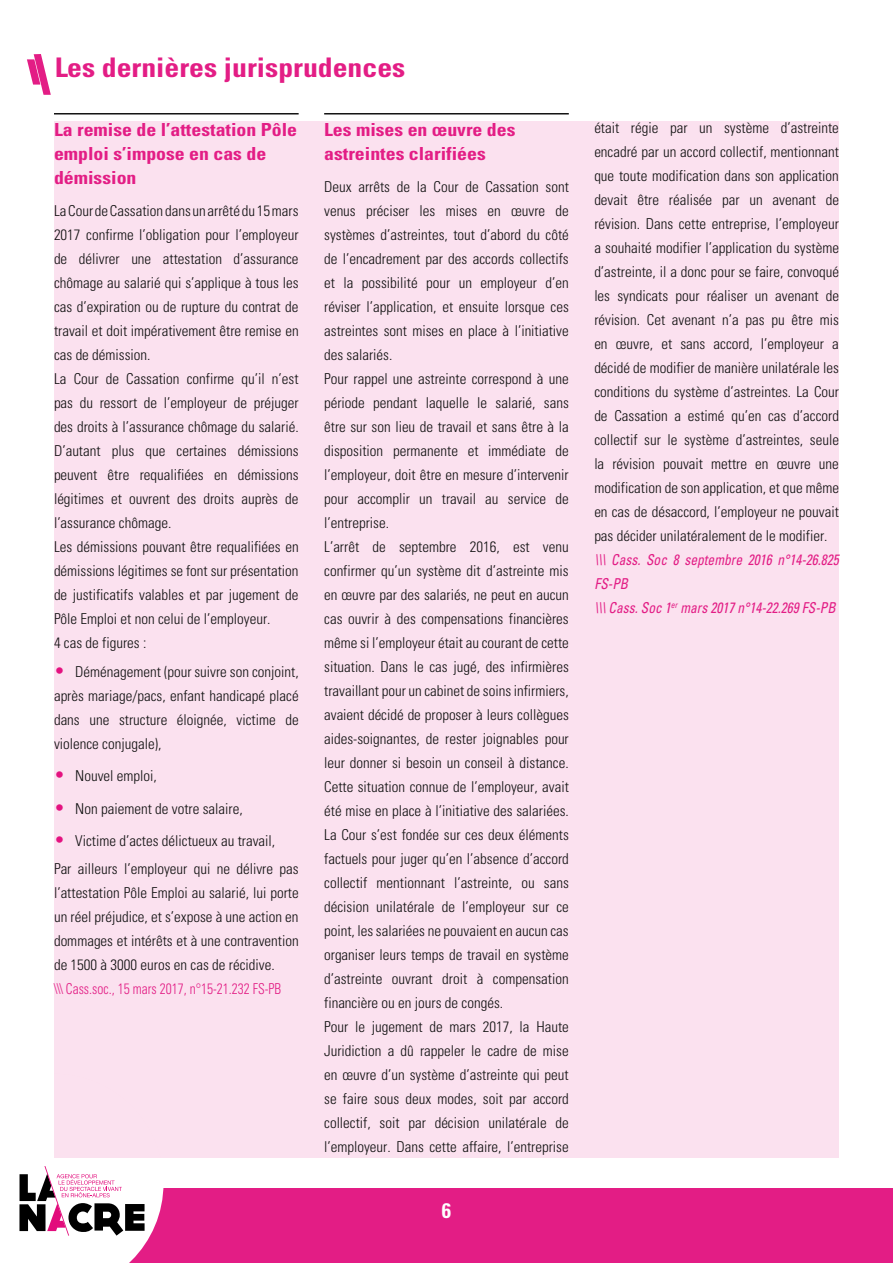
<style>
.page{position:relative;width:893px;height:1263px;background:#fff}
.page>*{position:absolute;margin:0;border:0;box-sizing:border-box;transform-origin:0 0}
.t1{font:700 condensed 27px "Univers";color:#e10c7c;scale:1.1 1}
.t2{font:700 condensed 21px "Univers";color:#fff}
.t3{font:700 condensed 18px/24px "Univers";color:#e10c7c;scale:1.1 1}
.t4{font:300 condensed 15px/24px "Univers";color:#000}
.t5{font:italic condensed 15px/24px "Univers";color:#e10c7c;scale:.9 1}
.t6{font:300 condensed 15px "Univers";color:#e10c7c;scale:.9 1}
.s1{font-size:18px;color:#e20177}
</style>
<div class="page">
<div style="left:0;top:1188px;width:893px;height:75px;background:#e31d85"></div>
<svg style="left:0;top:1166px;width:163px;height:97px"></svg>
<div style="left:54px;top:121px;width:785px;height:1037px;background:#fbdfee"></div>
<hr style="left:54px;top:113px;width:245px;height:2px;background:#000">
<hr style="left:324px;top:113px;width:245px;height:2px;background:#000">
<svg style="left:27px;top:54px;width:24px;height:41px"></svg>
<h1 class="t1" style="left:54px;top:51px;width:321px">Les dernières jurisprudences</h1>
<p class="t3" style="left:54px;top:117px;width:222px">La remise de l’attestation Pôle emploi s’impose en cas de démission</p>
<p class="t4" style="left:54px;top:199px;width:246px">La Cour de Cassation dans un arrêté du 15 mars 2017 confirme l’obligation pour l’employeur de délivrer une attestation d’assurance chômage au salarié qui s’applique à tous les cas d’expiration ou de rupture du contrat de travail et doit impérativement être remise en cas de démission.<br>La Cour de Cassation confirme qu’il n’est pas du ressort de l’employeur de préjuger des droits à l’assurance chômage du salarié.<br>D’autant plus que certaines démissions peuvent être requalifiées en démissions légitimes et ouvrent des droits auprès de l’assurance chômage.<br>Les démissions pouvant être requalifiées en démissions légitimes se font sur présentation de justificatifs valables et par jugement de Pôle Emploi et non celui de l’employeur.<br>4 cas de figures :</p>
<p class="t4" style="left:54px;top:659px;width:246px;text-align:justify"><span class="s1">•</span> Déménagement (pour suivre son conjoint, après mariage/pacs, enfant handicapé placé dans une structure éloignée, victime de violence conjugale),</p>
<p class="t4" style="left:54px;top:764px;width:104px"><span class="s1">•</span> Nouvel emploi,</p>
<p class="t4" style="left:54px;top:796px;width:190px"><span class="s1">•</span> Non paiement de votre salaire,</p>
<p class="t4" style="left:54px;top:826px;width:246px;line-height:28.2px"><span class="s1">•</span> Victime d’actes délictueux au travail,<br>Par ailleurs l’employeur qui ne délivre pas</p>
<p class="t4" style="left:54px;top:881px;width:246px;text-align:justify">l’attestation Pôle Emploi au salarié, lui porte un réel préjudice, et s’expose à une action en dommages et intérêts et à une contravention de 1500 à 3000 euros en cas de récidive.</p>
<p class="t6" style="left:54px;top:980px;width:254px">\\\ Cass.soc., 15 mars 2017, n°15-21.232 FS-PB</p>
<p class="t3" style="left:324px;top:117px;width:175px">Les mises en œuvre des astreintes clarifiées</p>
<p class="t4" style="left:324px;top:175px;width:246px">Deux arrêts de la Cour de Cassation sont venus préciser les mises en œuvre de systèmes d’astreintes, tout d’abord du côté de l’encadrement par des accords collectifs et la possibilité pour un employeur d’en réviser l’application, et ensuite lorsque ces astreintes sont mises en place à l’initiative des salariés.<br>Pour rappel une astreinte correspond à une période pendant laquelle le salarié, sans être sur son lieu de travail et sans être à la disposition permanente et immédiate de l’employeur, doit être en mesure d’intervenir pour accomplir un travail au service de l’entreprise.<br>L’arrêt de septembre 2016, est venu confirmer qu’un système dit d’astreinte mis en œuvre par des salariés, ne peut en aucun cas ouvrir à des compensations financières même si l’employeur était au courant de cette situation. Dans le cas jugé, des infirmières travaillant pour un cabinet de soins infirmiers, avaient décidé de proposer à leurs collègues aides-soignantes, de rester joignables pour leur donner si besoin un conseil à distance.<br>Cette situation connue de l’employeur, avait été mise en place à l’initiative des salariées.<br>La Cour s’est fondée sur ces deux éléments factuels pour juger qu’en l’absence d’accord collectif mentionnant l’astreinte, ou sans décision unilatérale de l’employeur sur ce point, les salariées ne pouvaient en aucun cas organiser leurs temps de travail en système d’astreinte ouvrant droit à compensation financière ou en jours de congés.<br>Pour le jugement de mars 2017, la Haute Juridiction a dû rappeler le cadre de mise en œuvre d’un système d’astreinte qui peut se faire sous deux modes, soit par accord collectif, soit par décision unilatérale de l’employeur. Dans cette affaire, l’entreprise</p>
<h2 class="t2" style="left:442px;top:1197px;width:11px">6</h2>
<p class="t4" style="left:594px;top:116px;width:246px;text-align:justify">était régie par un système d’astreinte encadré par un accord collectif, mentionnant que toute modification dans son application devait être réalisée par un avenant de révision. Dans cette entreprise, l’employeur a souhaité modifier l’application du système d’astreinte, il a donc pour se faire, convoqué les syndicats pour réaliser un avenant de révision. Cet avenant n’a pas pu être mis en œuvre, et sans accord, l’employeur a décidé de modifier de manière unilatérale les conditions du système d’astreintes. La Cour de Cassation a estimé qu’en cas d’accord collectif sur le système d’astreintes, seule la révision pouvait mettre en œuvre une modification de son application, et que même en cas de désaccord, l’employeur ne pouvait pas décider unilatéralement de le modifier.</p>
<p class="t5" style="left:594px;top:548px;width:273px">\\\ Cass. Soc 8 septembre 2016 n°14-26.825<br>FS-PB<br>\\\ Cass. Soc 1<sup>er</sup> mars 2017 n°14-22.269 FS-PB</p>
</div>
